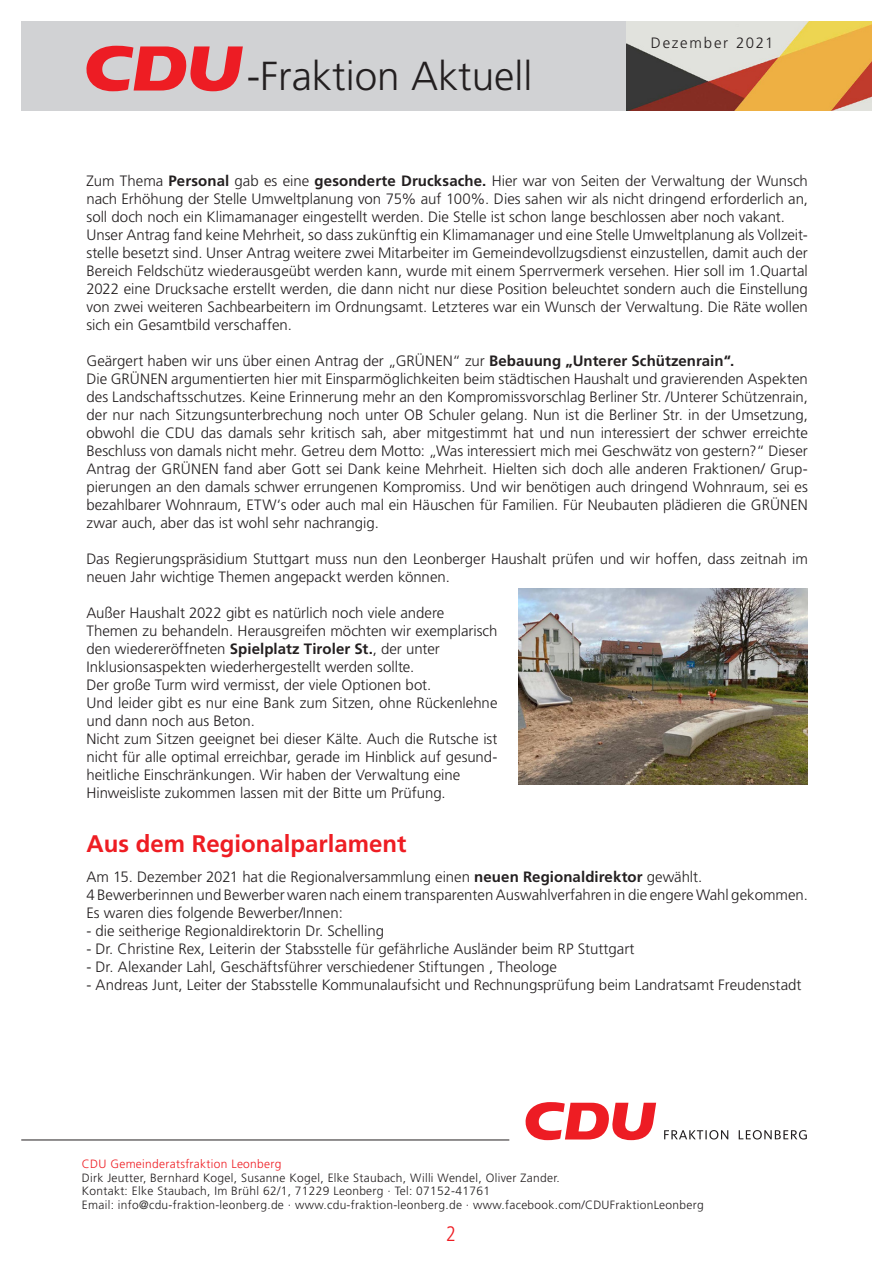
<style>
.page{position:relative;width:893px;height:1263px;background:#fff}
.page>*{position:absolute;margin:0;border:0;box-sizing:border-box;transform-origin:0 0}
.t1{font:300 40.5px "Frutiger LT Std";color:#231f20}
.t2{font:700 24px "Frutiger LT Std";color:#ee1d23}
.t3{font:300 condensed 21px "Frutiger";color:#ee1d23}
.t4{font:300 15px/18px "Frutiger LT Std";color:#231f20}
.t5{font:300 15px "Frutiger LT Std";letter-spacing:.115em;color:#231f20}
.t6{font:300 12px/13.5px "Frutiger LT Std";letter-spacing:.025em;color:#231f20}
.t7{font:300 12px "Frutiger LT Std";letter-spacing:.025em;color:#ee1d23}
.s1{font-weight:700}
</style>
<div class="page">
<div style="left:22px;top:21px;width:850px;height:90px;background:#d1d2d4"></div>
<svg style="left:86px;top:46px;width:157px;height:45px"></svg>
<hr style="left:21px;top:1140px;width:488px;height:1px;background:#231f20">
<svg style="left:525px;top:1102px;width:131px;height:38px"></svg>
<svg style="left:664px;top:1130px;width:143px;height:9px"></svg>
<img style="left:626px;top:21px;width:246px;height:90px">
<img style="left:519px;top:589px;width:289px;height:195px">
<h1 class="t1" style="left:247px;top:53px;width:287px">-Fraktion Aktuell</h1>
<p class="t5" style="left:651px;top:35px;width:124px">Dezember 2021</p>
<p class="t4" style="left:86px;top:172px;width:723px">Zum Thema <span class="s1">Personal</span> gab es eine <span class="s1">gesonderte Drucksache.</span> Hier war von Seiten der Verwaltung der Wunsch nach Erhöhung der Stelle Umweltplanung von 75% auf 100%. Dies sahen wir als nicht dringend erforderlich an, soll doch noch ein Klimamanager eingestellt werden. Die Stelle ist schon lange beschlossen aber noch vakant.<br>Unser Antrag fand keine Mehrheit, so dass zukünftig ein Klimamanager und eine Stelle Umweltplanung als Vollzeit&shy;stelle besetzt sind. Unser Antrag weitere zwei Mitarbeiter im Gemeindevollzugsdienst einzustellen, damit auch der Bereich Feldschütz wiederausgeübt werden kann, wurde mit einem Sperrvermerk versehen. Hier soll im 1.Quartal 2022 eine Drucksache erstellt werden, die dann nicht nur diese Position beleuchtet sondern auch die Einstellung von zwei weiteren Sachbearbeitern im Ordnungsamt. Letzteres war ein Wunsch der Verwaltung. Die Räte wollen sich ein Gesamtbild verschaffen.</p>
<p class="t4" style="left:86px;top:352px;width:723px">Geärgert haben wir uns über einen Antrag der „GRÜNEN“ zur <span class="s1">Bebauung „Unterer Schützenrain“.<br></span>Die GRÜNEN argumentierten hier mit Einsparmöglichkeiten beim städtischen Haushalt und gravierenden Aspekten des Landschaftsschutzes. Keine Erinnerung mehr an den Kompromissvorschlag Berliner Str. /Unterer Schützenrain, der nur nach Sitzungsunterbrechung noch unter OB Schuler gelang. Nun ist die Berliner Str. in der Umsetzung, obwohl die CDU das damals sehr kritisch sah, aber mitgestimmt hat und nun interessiert der schwer erreichte Beschluss von damals nicht mehr. Getreu dem Motto: „Was interessiert mich mei Geschwätz von gestern?“ Dieser Antrag der GRÜNEN fand aber Gott sei Dank keine Mehrheit. Hielten sich doch alle anderen Fraktionen/ Grup&shy;pierungen an den damals schwer errungenen Kompromiss. Und wir benötigen auch dringend Wohnraum, sei es bezahlbarer Wohnraum, ETW‘s oder auch mal ein Häuschen für Familien. Für Neubauten plädieren die GRÜNEN zwar auch, aber das ist wohl sehr nachrangig.</p>
<p class="t4" style="left:86px;top:550px;width:723px">Das Regierungspräsidium Stuttgart muss nun den Leonberger Haushalt prüfen und wir hoffen, dass zeitnah im neuen Jahr wichtige Themen angepackt werden können.</p>
<p class="t4" style="left:86px;top:604px;width:413px">Außer Haushalt 2022 gibt es natürlich noch viele andere Themen zu behandeln. Herausgreifen möchten wir exemplarisch den wiedereröffneten <span class="s1">Spielplatz Tiroler St.</span>, der unter Inklusionsaspekten wiederhergestellt werden sollte.<br>Der große Turm wird vermisst, der viele Optionen bot.<br>Und leider gibt es nur eine Bank zum Sitzen, ohne Rückenlehne und dann noch aus Beton.<br>Nicht zum Sitzen geeignet bei dieser Kälte. Auch die Rutsche ist nicht für alle optimal erreichbar, gerade im Hinblick auf gesund&shy;heitliche Einschränkungen. Wir haben der Verwaltung eine Hinweisliste zukommen lassen mit der Bitte um Prüfung.</p>
<h2 class="t2" style="left:86px;top:829px;width:322px">Aus dem Regionalparlament</h2>
<p class="t4" style="left:86px;top:868px;width:723px">Am 15. Dezember 2021 hat die Regionalversammlung einen <span class="s1">neuen Regionaldirektor</span> gewählt.<br>4 Bewerberinnen und Bewerber waren nach einem transparenten Auswahlverfahren in die engere Wahl gekommen.<br>Es waren dies folgende Bewerber/Innen:</p>
<p class="t4" style="left:86px;top:922px;width:299px">- die seitherige Regionaldirektorin Dr. Schelling</p>
<p class="t4" style="left:86px;top:940px;width:549px">- Dr. Christine Rex, Leiterin der Stabsstelle für gefährliche Ausländer beim RP Stuttgart</p>
<p class="t4" style="left:86px;top:958px;width:472px">- Dr. Alexander Lahl, Geschäftsführer verschiedener Stiftungen , Theologe</p>
<p class="t4" style="left:86px;top:976px;width:717px">- Andreas Junt, Leiter der Stabsstelle Kommunalaufsicht und Rechnungsprüfung beim Landratsamt Freudenstadt</p>
<p class="t7" style="left:82px;top:1157px;width:201px">CDU Gemeinderatsfraktion Leonberg</p>
<p class="t6" style="left:82px;top:1171px;width:623px">Dirk Jeutter, Bernhard Kogel, Susanne Kogel, Elke Staubach, Willi Wendel, Oliver Zander.<br>Kontakt: Elke Staubach, Im Brühl 62/1, 71229 Leonberg · Tel: 07152-41761<br>Email: info@cdu-fraktion-leonberg.de · www.cdu-fraktion-leonberg.de · www.facebook.com/CDUFraktionLeonberg</p>
<h3 class="t3" style="left:446px;top:1222px;width:12px">2</h3>
</div>
